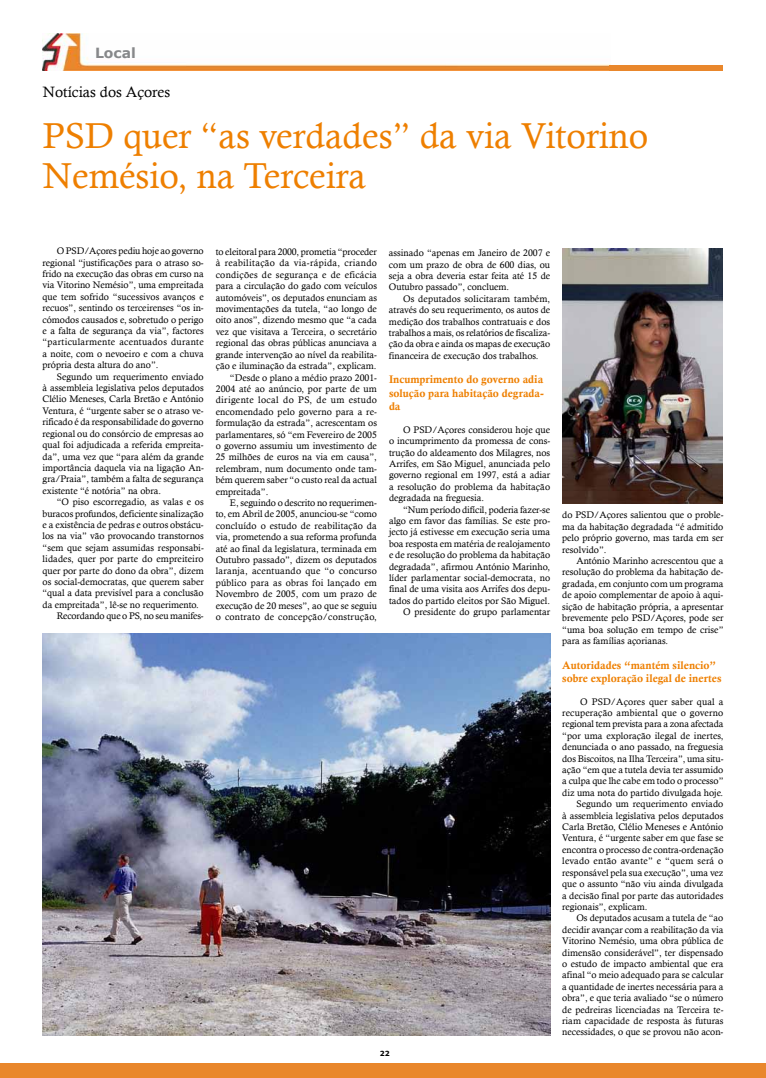
<style>
.page{position:relative;width:766px;height:1078px;background:#fff}
.page>*{position:absolute;margin:0;border:0;box-sizing:border-box;transform-origin:0 0}
.t1{font:36px/40px "Calisto";color:#ee7f00}
.t2{font:15px "Calisto";color:#000}
.t3{font:700 14px "Verdana";color:#87888a}
.t4{font:11px/13.2px "Calis MT Bol";color:#ee7f00;text-align:justify}
.t5{font:9.5px/11.4px "Calisto";color:#000;text-align:justify}
.t6{font:9.5px "Calisto";letter-spacing:.025em;color:#000}
.t7{font:9.5px "Calisto";letter-spacing:.02em;color:#000}
.t8{font:9.5px "Calisto";letter-spacing:.035em;color:#000}
.t9{font:9.5px "Calisto";letter-spacing:.03em;color:#000}
.t10{font:9.5px "Calisto";letter-spacing:.04em;color:#000}
.t11{font:700 7px "Verdana";color:#000}
</style>
<div class="page">
<img style="left:43px;top:34px;width:567px;height:37px">
<div style="left:609px;top:66px;width:113px;height:5px;background:#e9872c"></div>
<div style="left:0;top:1063px;width:765px;height:14px;background:#e9872c"></div>
<img style="left:562px;top:248px;width:160px;height:255px">
<img style="left:43px;top:633px;width:507px;height:402px">
<h3 class="t3" style="left:95px;top:43px;width:42px">Local</h3>
<h2 class="t2" style="left:43px;top:83px;width:129px">Notícias dos Açores</h2>
<h1 class="t1" style="left:43px;top:115px;width:606px">PSD quer “as verdades” da via Vitorino<br>Nemésio, na Terceira</h1>
<p class="t5" style="left:43px;top:245px;width:163px;text-indent:14px">O PSD/Açores pediu hoje ao governo regional “justificações para o atraso so&shy;frido na execução das obras em curso na via Vitorino Nemésio”, uma empreitada que tem sofrido “sucessivos avanços e recuos”, sentindo os terceirenses “os in&shy;cómodos causados e, sobretudo o perigo e a falta de segurança da via”, factores “particularmente acentuados durante a noite, com o nevoeiro e com a chuva própria desta altura do ano”.</p>
<p class="t5" style="left:43px;top:370px;width:163px;text-indent:14px">Segundo um requerimento enviado à assembleia legislativa pelos deputados Clélio Meneses, Carla Bretão e António Ventura, é “urgente saber se o atraso ve&shy;rificado é da responsabilidade do governo regional ou do consórcio de empresas ao qual foi adjudicada a referida empreita&shy;da”, uma vez que “para além da grande importância daquela via na ligação An&shy;gra/Praia”, também a falta de segurança existente “é notória” na obra.</p>
<p class="t5" style="left:57px;top:496px;width:148px">“O piso escorregadio, as valas e os</p>
<p class="t5" style="left:43px;top:507px;width:163px">buracos profundos, deficiente sinalização</p>
<p class="t5" style="left:43px;top:519px;width:163px">e a existência de pedras e outros obstácu-</p>
<p class="t5" style="left:43px;top:530px;width:163px">los na via” vão provocando transtornos</p>
<p class="t5" style="left:43px;top:541px;width:163px">“sem que sejam assumidas responsabi-</p>
<p class="t5" style="left:43px;top:553px;width:163px">lidades, quer por parte do empreiteiro</p>
<p class="t5" style="left:43px;top:564px;width:163px">quer por parte do dono da obra”, dizem</p>
<p class="t5" style="left:43px;top:576px;width:163px">os social-democratas, que querem saber</p>
<p class="t5" style="left:43px;top:587px;width:163px">“qual a data previsível para a conclusão</p>
<p class="t5" style="left:43px;top:598px;width:158px">da empreitada”, lê-se no requerimento.</p>
<p class="t5" style="left:57px;top:610px;width:148px">Recordando que o PS, no seu manifes-</p>
<p class="t5" style="left:216px;top:246px;width:163px">to eleitoral para 2000, prometia “proceder</p>
<p class="t8" style="left:216px;top:257px;width:163px">à reabilitação da via-rápida, criando</p>
<p class="t9" style="left:216px;top:269px;width:163px">condições de segurança e de eficácia</p>
<p class="t5" style="left:216px;top:280px;width:163px">para a circulação do gado com veículos</p>
<p class="t5" style="left:216px;top:291px;width:163px">automóveis”, os deputados enunciam as</p>
<p class="t5" style="left:216px;top:303px;width:163px">movimentações da tutela, “ao longo de</p>
<p class="t5" style="left:216px;top:314px;width:163px">oito anos”, dizendo mesmo que “a cada</p>
<p class="t5" style="left:216px;top:326px;width:163px">vez que visitava a Terceira, o secretário</p>
<p class="t5" style="left:216px;top:337px;width:163px">regional das obras públicas anunciava a</p>
<p class="t5" style="left:216px;top:348px;width:163px">grande intervenção ao nível da reabilita-</p>
<p class="t5" style="left:216px;top:360px;width:162px">ção e iluminação da estrada”, explicam.</p>
<p class="t5" style="left:230px;top:371px;width:148px">“Desde o plano a médio prazo 2001-</p>
<p class="t5" style="left:216px;top:383px;width:163px">2004 até ao anúncio, por parte de um</p>
<p class="t10" style="left:216px;top:394px;width:163px">dirigente local do PS, de um estudo</p>
<p class="t5" style="left:216px;top:405px;width:163px">encomendado pelo governo para a re-</p>
<p class="t5" style="left:216px;top:417px;width:163px">formulação da estrada”, acrescentam os</p>
<p class="t5" style="left:216px;top:428px;width:163px">parlamentares, só “em Fevereiro de 2005</p>
<p class="t5" style="left:216px;top:440px;width:163px">o governo assumiu um investimento de</p>
<p class="t5" style="left:216px;top:451px;width:163px">25 milhões de euros na via em causa”,</p>
<p class="t5" style="left:216px;top:462px;width:163px">relembram, num documento onde tam-</p>
<p class="t5" style="left:216px;top:474px;width:163px">bém querem saber “o custo real da actual</p>
<p class="t5" style="left:216px;top:485px;width:54px">empreitada”.</p>
<p class="t5" style="left:230px;top:497px;width:148px">E, seguindo o descrito no requerimen-</p>
<p class="t5" style="left:216px;top:508px;width:163px">to, em Abril de 2005, anunciou-se “como</p>
<p class="t5" style="left:216px;top:519px;width:163px">concluído o estudo de reabilitação da</p>
<p class="t5" style="left:216px;top:531px;width:163px">via, prometendo a sua reforma profunda</p>
<p class="t5" style="left:216px;top:542px;width:163px">até ao final da legislatura, terminada em</p>
<p class="t5" style="left:216px;top:554px;width:163px">Outubro passado”, dizem os deputados</p>
<p class="t6" style="left:216px;top:565px;width:163px">laranja, acentuando que “o concurso</p>
<p class="t7" style="left:216px;top:577px;width:163px">público para as obras foi lançado em</p>
<p class="t5" style="left:216px;top:588px;width:163px">Novembro de 2005, com um prazo de</p>
<p class="t5" style="left:216px;top:599px;width:163px">execução de 20 meses”, ao que se seguiu</p>
<p class="t6" style="left:216px;top:611px;width:163px">o contrato de concepção/construção,</p>
<p class="t5" style="left:389px;top:247px;width:163px">assinado “apenas em Janeiro de 2007 e com um prazo de obra de 600 dias, ou seja a obra deveria estar feita até 15 de Outubro passado”, concluem.</p>
<p class="t5" style="left:389px;top:293px;width:163px;text-indent:14px">Os deputados solicitaram também, através do seu requerimento, os autos de medição dos trabalhos contratuais e dos trabalhos a mais, os relatórios de fiscaliza&shy;ção da obra e ainda os mapas de execução financeira de execução dos trabalhos.</p>
<p class="t4" style="left:389px;top:373px;width:156px">Incumprimento do governo adia solução para habitação degrada&shy;da</p>
<p class="t5" style="left:389px;top:423px;width:163px;text-indent:14px">O PSD/Açores considerou hoje que o incumprimento da promessa de cons&shy;trução do aldeamento dos Milagres, nos Arrifes, em São Miguel, anunciada pelo governo regional em 1997, está a adiar a resolução do problema da habitação degradada na freguesia.</p>
<p class="t5" style="left:389px;top:503px;width:163px;text-align:right">“Num período difícil, poderia fazer-se algo em favor das famílias. Se este pro&shy;jecto já estivesse em execução seria uma boa resposta em matéria de realojamento e de resolução do problema da habitação degradada”, afirmou António Marinho, líder parlamentar social-democrata, no final de uma visita aos Arrifes dos depu&shy;tados do partido eleitos por São Miguel.<br>O presidente do grupo parlamentar</p>
<p class="t5" style="left:562px;top:509px;width:163px">do PSD/Açores salientou que o proble&shy;ma da habitação degradada “é admitido pelo próprio governo, mas tarda em ser resolvido”.</p>
<p class="t5" style="left:562px;top:555px;width:163px;text-indent:14px">António Marinho acrescentou que a resolução do problema da habitação de&shy;gradada, em conjunto com um programa de apoio complementar de apoio à aqui&shy;sição de habitação própria, a apresentar brevemente pelo PSD/Açores, pode ser “uma boa solução em tempo de crise” para as famílias açorianas.</p>
<p class="t4" style="left:562px;top:658px;width:161px">Autoridades “mantém silencio” sobre exploração ilegal de inertes</p>
<p class="t5" style="left:580px;top:695px;width:145px">O PSD/Açores quer saber qual a</p>
<p class="t7" style="left:562px;top:707px;width:163px">recuperação ambiental que o governo</p>
<p class="t5" style="left:562px;top:718px;width:163px">regional tem prevista para a zona afectada</p>
<p class="t5" style="left:562px;top:729px;width:163px">“por uma exploração ilegal de inertes,</p>
<p class="t5" style="left:562px;top:741px;width:163px">denunciada o ano passado, na freguesia</p>
<p class="t5" style="left:562px;top:752px;width:163px">dos Biscoitos, na Ilha Terceira”, uma situ-</p>
<p class="t5" style="left:562px;top:763px;width:163px">ação “em que a tutela devia ter assumido</p>
<p class="t5" style="left:562px;top:775px;width:163px">a culpa que lhe cabe em todo o processo”</p>
<p class="t5" style="left:562px;top:786px;width:162px">diz uma nota do partido divulgada hoje.</p>
<p class="t5" style="left:576px;top:798px;width:148px">Segundo um requerimento enviado</p>
<p class="t5" style="left:562px;top:809px;width:163px">à assembleia legislativa pelos deputados</p>
<p class="t5" style="left:562px;top:820px;width:163px">Carla Bretão, Clélio Meneses e António</p>
<p class="t5" style="left:562px;top:832px;width:163px">Ventura, é “urgente saber em que fase se</p>
<p class="t5" style="left:562px;top:843px;width:163px">encontra o processo de contra-ordenação</p>
<p class="t6" style="left:562px;top:855px;width:163px">levado então avante” e “quem será o</p>
<p class="t5" style="left:562px;top:866px;width:163px">responsável pela sua execução”, uma vez</p>
<p class="t5" style="left:562px;top:877px;width:163px">que o assunto “não viu ainda divulgada</p>
<p class="t5" style="left:562px;top:889px;width:163px">a decisão final por parte das autoridades</p>
<p class="t5" style="left:562px;top:900px;width:87px">regionais”, explicam.</p>
<p class="t5" style="left:576px;top:912px;width:148px">Os deputados acusam a tutela de “ao</p>
<p class="t5" style="left:562px;top:923px;width:163px">decidir avançar com a reabilitação da via</p>
<p class="t5" style="left:562px;top:934px;width:163px">Vitorino Nemésio, uma obra pública de</p>
<p class="t5" style="left:562px;top:946px;width:163px">dimensão considerável”, ter dispensado</p>
<p class="t5" style="left:562px;top:957px;width:163px">o estudo de impacto ambiental que era</p>
<p class="t5" style="left:562px;top:969px;width:163px">afinal “o meio adequado para se calcular</p>
<p class="t5" style="left:562px;top:980px;width:163px">a quantidade de inertes necessária para a</p>
<p class="t5" style="left:562px;top:991px;width:163px">obra”, e que teria avaliado “se o número</p>
<p class="t5" style="left:562px;top:1003px;width:163px">de pedreiras licenciadas na Terceira te-</p>
<p class="t5" style="left:562px;top:1014px;width:163px">riam capacidade de resposta às futuras</p>
<p class="t5" style="left:562px;top:1026px;width:163px">necessidades, o que se provou não acon-</p>
<p class="t11" style="left:379px;top:1049px;width:11px">22</p>
</div>
